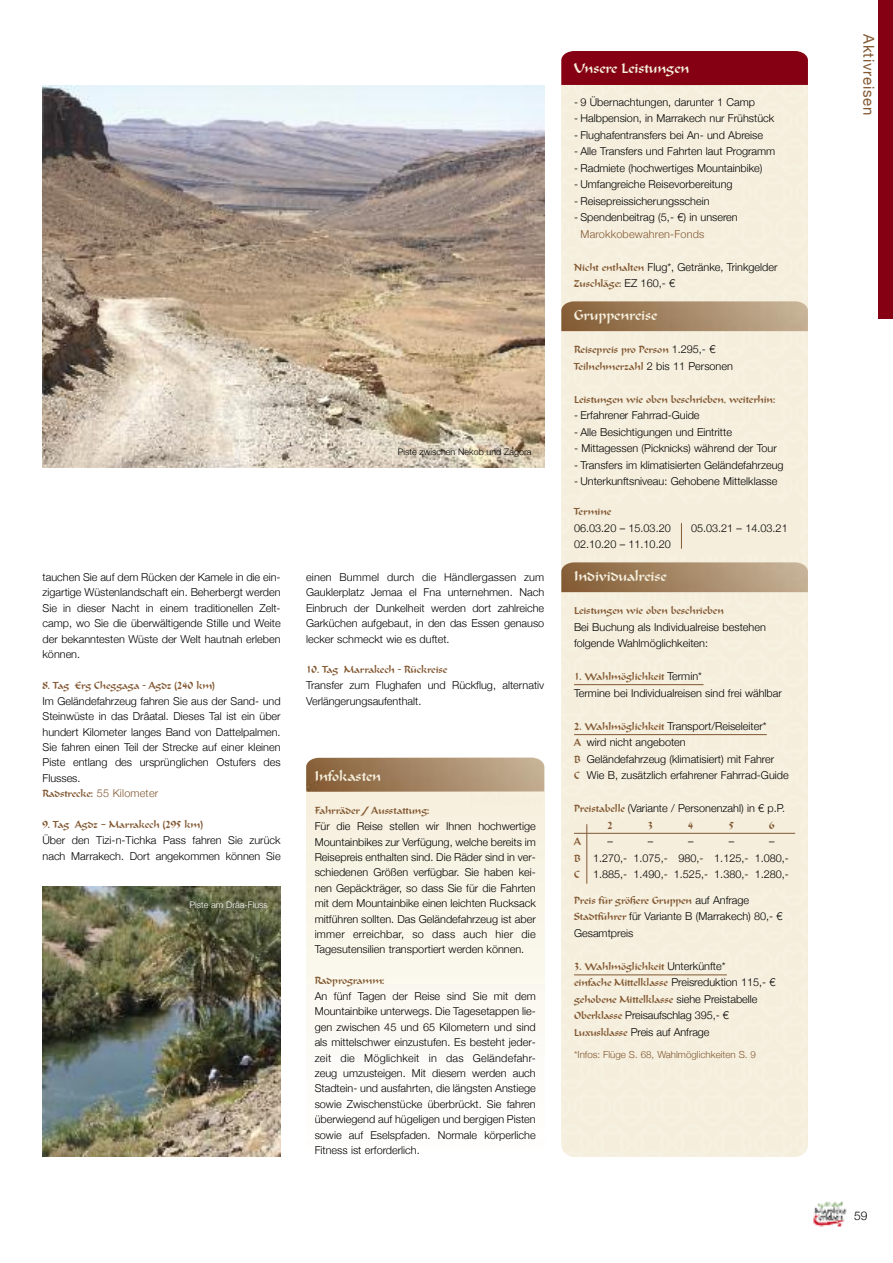
<style>
.page{position:relative;width:893px;height:1263px;background:#fff}
.page>*{position:absolute;margin:0;border:0;box-sizing:border-box;transform-origin:0 0}
.t1{font:15px "Ondine DCE";color:#f5eedc}
.t2{font:15px "Helvetica Neue";letter-spacing:.055em;color:#825832}
.t3{font:300 12px "Helvetica Neue";color:#000}
.t4{font:300 10.8px/15.5px "Helvetica Neue";color:#000}
.t5{font:10.8px/16.5px "Ondine DCE";color:#825832}
.t6{font:300 10.8px "Helvetica Neue";letter-spacing:.015em;color:#825832}
.t7{font:300 9.75px "Helvetica Neue";color:#825832}
.t8{font:300 9px "Helvetica Neue";color:#000}
.t9{font:300 9px "Helvetica Neue";color:#fff}
.s1{font-family:"Helvetica Neue";font-weight:300}
.s2{font-family:"Ondine DCE";font-weight:400;color:#825832}
.s3{font-family:"Helvetica Neue";font-weight:300;color:#000}
</style>
<div class="page">
<div style="left:561px;top:85px;width:247px;height:1072px;background:#f5eedd"></div>
<div style="left:561px;top:51px;width:247px;height:34px;background:#850012"></div>
<img style="left:813px;top:1201px;width:34px;height:26px">
<div style="left:878px;top:0;width:15px;height:319px;background:#850012"></div>
<div style="left:570px;top:503px;width:229px;height:52px;background:#f5eedc"></div>
<img style="left:43px;top:85px;width:501px;height:383px">
<img style="left:561px;top:562px;width:247px;height:10px">
<img style="left:561px;top:301px;width:247px;height:10px">
<img style="left:306px;top:761px;width:238px;height:277px">
<img style="left:309px;top:757px;width:235px;height:34px">
<hr style="left:574px;top:684px;width:129px;height:1px;background:#825832">
<div style="left:570px;top:818px;width:229px;height:70px;background:#f5eedc"></div>
<hr style="left:574px;top:833px;width:221px;height:1px;background:#825832">
<hr style="left:586px;top:824px;width:1px;height:60px;background:#825832">
<hr style="left:574px;top:734px;width:193px;height:1px;background:#825832">
<img style="left:43px;top:887px;width:238px;height:270px">
<svg style="left:681px;top:523px;width:1px;height:26px"></svg>
<hr style="left:574px;top:974px;width:153px;height:1px;background:#825832">
<p class="t8" style="left:398px;top:446px;width:135px">Piste zwischen Nekob und Zagora</p>
<p class="t4" style="left:43px;top:569px;width:240px;text-align:justify">tauchen Sie auf dem Rücken der Kamele in die ein&shy;zigartige Wüstenlandschaft ein. Beherbergt werden Sie in dieser Nacht in einem traditionellen Zelt&shy;camp, wo Sie die überwältigende Stille und Weite der bekanntesten Wüste der Welt hautnah erleben können.</p>
<p class="t5" style="left:43px;top:677px;width:174px">8. Tag Erg Cheggaga - Agdz (240 km)</p>
<p class="t4" style="left:43px;top:693px;width:240px;text-align:justify">Im Geländefahrzeug fahren Sie aus der Sand- und Steinwüste in das Drâatal. Dieses Tal ist ein über hundert Kilometer langes Band von Dattelpalmen.<br>Sie fahren einen Teil der Strecke auf einer kleinen Piste entlang des ursprünglichen Ostufers des Flusses.</p>
<p class="t5" style="left:43px;top:785px;width:117px">Radstrecke: <span class="s1">55 Kilometer</span></p>
<p class="t5" style="left:43px;top:817px;width:162px">9. Tag Agdz – Marrakech (295 km)</p>
<p class="t4" style="left:43px;top:833px;width:240px">Über den Tizi-n-Tichka Pass fahren Sie zurück nach Marrakech. Dort angekommen können Sie</p>
<p class="t9" style="left:190px;top:899px;width:80px">Piste am Drâa-Fluss</p>
<p class="t4" style="left:306px;top:569px;width:240px;text-align:justify">einen Bummel durch die Händlergassen zum Gauklerplatz Jemaa el Fna unternehmen. Nach Einbruch der Dunkelheit werden dort zahlreiche Garküchen aufgebaut, in den das Essen genauso lecker schmeckt wie es duftet.</p>
<p class="t5" style="left:306px;top:661px;width:143px">10. Tag Marrakech - Rückreise</p>
<p class="t4" style="left:306px;top:677px;width:240px">Transfer zum Flughafen und Rückflug, alternativ<br>Verlängerungsaufenthalt.</p>
<h1 class="t1" style="left:315px;top:766px;width:68px">Infokasten</h1>
<p class="t5" style="left:315px;top:802px;width:116px">Fahrräder / Ausstattung:</p>
<p class="t4" style="left:315px;top:818px;width:223px;text-align:justify">Für die Reise stellen wir Ihnen hochwertige Mountainbikes zur Verfügung, welche bereits im Reisepreis enthalten sind. Die Räder sind in ver&shy;schiedenen Größen verfügbar. Sie haben kei&shy;nen Gepäckträger, so dass Sie für die Fahrten mit dem Mountainbike einen leichten Rucksack mitführen sollten. Das Geländefahrzeug ist aber immer erreichbar, so dass auch hier die Tagesutensilien transportiert werden können.</p>
<p class="t5" style="left:315px;top:972px;width:71px">Radprogramm:</p>
<p class="t4" style="left:315px;top:988px;width:223px;text-align:justify">An fünf Tagen der Reise sind Sie mit dem Mountainbike unterwegs. Die Tagesetappen lie&shy;gen zwischen 45 und 65 Kilometern und sind als mittelschwer einzustufen. Es besteht jeder&shy;zeit die Möglichkeit in das Geländefahr&shy;zeug umzusteigen. Mit diesem werden auch Stadtein- und ausfahrten, die längsten Anstiege sowie Zwischenstücke überbrückt. Sie fahren überwiegend auf hügeligen und bergigen Pisten sowie auf Eselspfaden. Normale körperliche Fitness ist erforderlich.</p>
<h1 class="t1" style="left:574px;top:59px;width:117px">Unsere Leistungen</h1>
<p class="t4" style="left:574px;top:94px;width:183px">- 9 Übernachtungen, darunter 1 Camp</p>
<p class="t4" style="left:574px;top:110px;width:202px">- Halbpension, in Marrakech nur Frühstück</p>
<p class="t4" style="left:574px;top:127px;width:191px">- Flughafentransfers bei An- und Abreise</p>
<p class="t4" style="left:574px;top:143px;width:203px">- Alle Transfers und Fahrten laut Programm</p>
<p class="t4" style="left:574px;top:160px;width:190px">- Radmiete (hochwertiges Mountainbike)</p>
<p class="t4" style="left:574px;top:176px;width:160px">- Umfangreiche Reisevorbereitung</p>
<p class="t4" style="left:574px;top:193px;width:137px">- Reisepreissicherungsschein</p>
<p class="t4" style="left:574px;top:209px;width:165px">- Spendenbeitrag (5,- €) in unseren</p>
<p class="t6" style="left:580px;top:227px;width:125px">Marokkobewahren-Fonds</p>
<p class="t4" style="left:574px;top:259px;width:205px"><span class="s2">Nicht enthalten</span> Flug*, Getränke, Trinkgelder</p>
<p class="t5" style="left:574px;top:275px;width:103px">Zuschläge: <span class="s3">EZ 160,- €</span></p>
<h1 class="t1" style="left:574px;top:306px;width:85px">Gruppenreise</h1>
<p class="t5" style="left:574px;top:341px;width:160px">Reisepreis pro Person <span class="s3">1.295,- €<br></span>Teilnehmerzahl <span class="s3">2 bis 11 Personen</span></p>
<p class="t5" style="left:574px;top:391px;width:203px">Leistungen wie oben beschrieben, weiterhin:</p>
<p class="t4" style="left:574px;top:407px;width:127px">- Erfahrener Fahrrad-Guide</p>
<p class="t4" style="left:574px;top:424px;width:159px">- Alle Besichtigungen und Eintritte</p>
<p class="t4" style="left:574px;top:440px;width:204px">- Mittagessen (Picknicks) während der Tour</p>
<p class="t4" style="left:574px;top:457px;width:211px">- Transfers im klimatisierten Geländefahrzeug</p>
<p class="t4" style="left:574px;top:473px;width:205px">- Unterkunftsniveau: Gehobene Mittelklasse</p>
<p class="t5" style="left:574px;top:503px;width:39px">Termine</p>
<p class="t4" style="left:574px;top:519px;width:98px;line-height:16.5px">06.03.20 – 15.03.20<br>02.10.20 – 11.10.20</p>
<p class="t4" style="left:691px;top:520px;width:98px">05.03.21 – 14.03.21</p>
<h1 class="t1" style="left:574px;top:567px;width:94px">Individualreise</h1>
<p class="t5" style="left:574px;top:602px;width:151px">Leistungen wie oben beschrieben</p>
<p class="t4" style="left:574px;top:618px;width:193px;line-height:16.5px">Bei Buchung als Individualreise bestehen folgende Wahlmöglichkeiten:</p>
<p class="t5" style="left:574px;top:668px;width:129px">1. Wahlmöglichkeit <span class="s3">Termin*</span></p>
<p class="t4" style="left:574px;top:685px;width:209px">Termine bei Individualreisen sind frei wählbar</p>
<p class="t4" style="left:574px;top:717px;width:216px;line-height:16.5px"><span class="s2">2. Wahlmöglichkeit</span> Transport/Reiseleiter*<br><span class="s2">A</span> wird nicht angeboten<br><span class="s2">B</span> Geländefahrzeug (klimatisiert) mit Fahrer<br><span class="s2">C</span> Wie B, zusätzlich erfahrener Fahrrad-Guide</p>
<p class="t4" style="left:574px;top:800px;width:212px"><span class="s2">Preistabelle</span> (Variante / Personenzahl) in € p.P.</p>
<p class="t5" style="left:607px;top:817px;width:7px">2</p>
<p class="t5" style="left:648px;top:817px;width:7px">3</p>
<p class="t5" style="left:688px;top:817px;width:7px">4</p>
<p class="t5" style="left:729px;top:817px;width:7px">5</p>
<p class="t5" style="left:769px;top:817px;width:7px">6</p>
<p class="t5" style="left:574px;top:833px;width:8px">A</p>
<p class="t4" style="left:607px;top:833px;width:7px">–</p>
<p class="t4" style="left:648px;top:833px;width:7px">–</p>
<p class="t4" style="left:688px;top:833px;width:7px">–</p>
<p class="t4" style="left:729px;top:833px;width:7px">–</p>
<p class="t4" style="left:574px;top:833px;width:216px;line-height:16.5px;text-indent:195px">–<br><span class="s2">B</span> 1.270,- 1.075,- 980,- 1.125,- 1.080,-<br><span class="s2">C</span> 1.885,- 1.490,- 1.525,- 1.380,- 1.280,-</p>
<p class="t5" style="left:574px;top:892px;width:177px">Preis für größere Gruppen <span class="s3">auf Anfrage</span></p>
<p class="t4" style="left:574px;top:908px;width:210px;line-height:16.5px"><span class="s2">Stadtführer</span> für Variante B (Marrakech) 80,- €<br>Gesamtpreis</p>
<p class="t5" style="left:574px;top:958px;width:203px">3. Wahlmöglichkeit <span class="s3">Unterkünfte*<br></span>einfache Mittelklasse <span class="s3">Preisreduktion 115,- € </span>gehobene Mittelklasse <span class="s3">siehe Preistabelle</span></p>
<p class="t4" style="left:574px;top:1007px;width:156px;line-height:16.5px"><span class="s2">Oberklasse</span> Preisaufschlag 395,- €<br><span class="s2">Luxusklasse</span> Preis auf Anfrage</p>
<p class="t7" style="left:574px;top:1049px;width:183px">*Infos: Flüge S. 68, Wahlmöglichkeiten S. 9</p>
<h1 class="t2" style="left:878px;top:34px;width:83px;rotate:90deg">Aktivreisen</h1>
<p class="t3" style="left:854px;top:1208px;width:15px">59</p>
</div>
